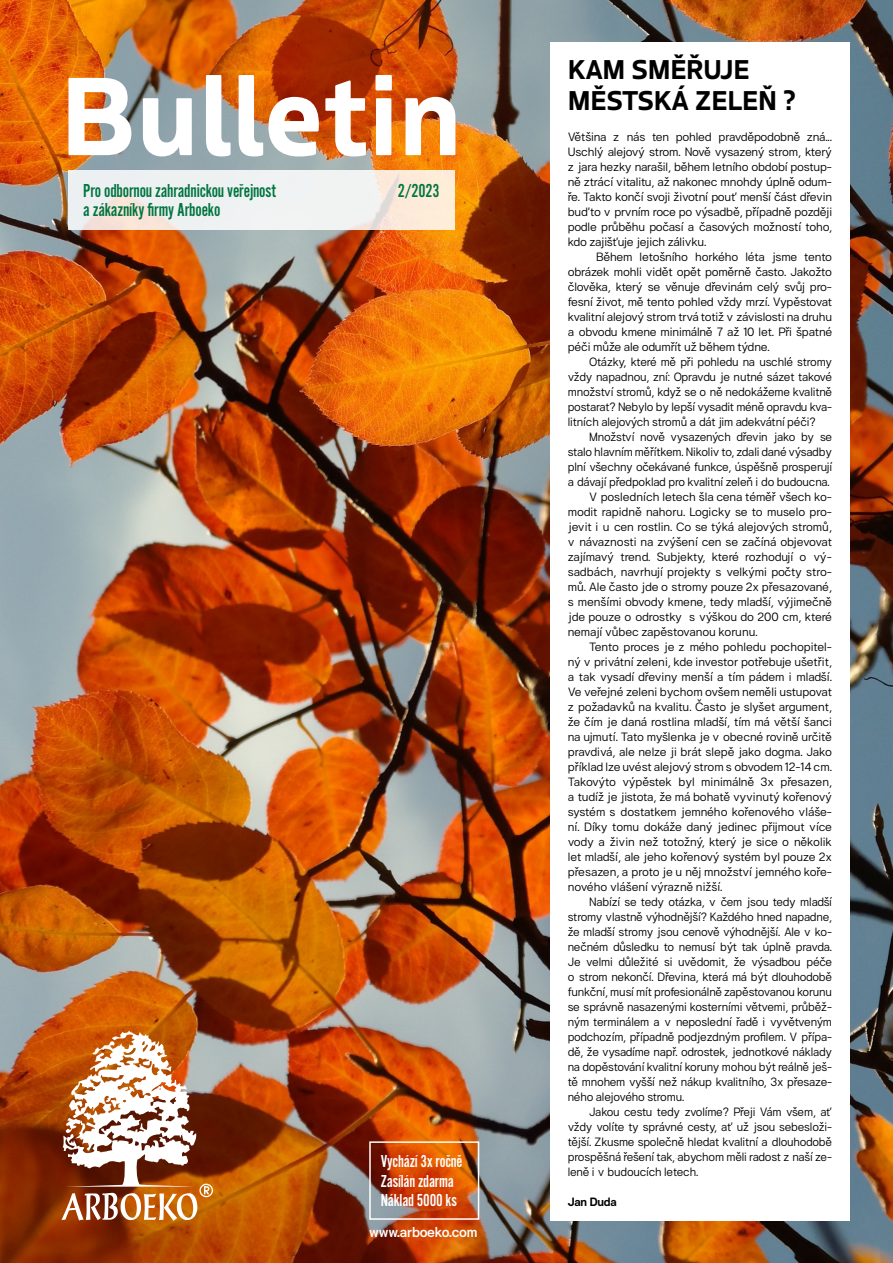
<style>
.page{position:relative;width:893px;height:1263px;background:#fff}
.page>*{position:absolute;margin:0;border:0;box-sizing:border-box;transform-origin:0 0}
.t1{font:700 27px/31.5px "Boreal";letter-spacing:-.01em;color:#000}
.t2{font:19.5px/19.5px "Alternate Got No 2 D";letter-spacing:-.01em;color:#007540}
.t3{font:18px/19.5px "Alternate Got No 2 D";letter-spacing:-.01em;color:#fff}
.t4{font:600 14.25px "Hergon Grotesk";letter-spacing:-.01em;color:#fff}
.t5{font:12px/15px "Hergon Grotesk";letter-spacing:-.01em;color:#000;text-align:justify}
.t6{font:12px "Hergon Grotesk";letter-spacing:-.03em;color:#000}
.t7{font:700 12px "Hergon Grotesk";letter-spacing:-.01em;color:#000}
</style>
<div class="page">
<img style="left:0;top:0;width:893px;height:1263px">
<div style="left:551px;top:43px;width:299px;height:1178px;background:#fff"></div>
<svg style="left:68px;top:75px;width:387px;height:81px"></svg>
<svg style="left:62px;top:1031px;width:151px;height:190px"></svg>
<svg style="left:68px;top:170px;width:387px;height:60px;fill:#f1f1f2"></svg>
<div style="left:369px;top:1141px;width:110px;height:79px;border:2px solid #fff"></div>
<h2 class="t2" style="left:83px;top:181px;width:194px">Pro odbornou zahradnickou veřejnost a zákazníky firmy Arboeko</h2>
<h2 class="t2" style="left:398px;top:181px;width:44px">2/2023</h2>
<h3 class="t3" style="left:381px;top:1152px;width:83px">Vychází 3x ročně<br>Zasílán zdarma<br>Náklad 5000 ks</h3>
<p class="t4" style="left:369px;top:1222px;width:110px">www.arboeko.com</p>
<h1 class="t1" style="left:568px;top:51px;width:229px">KAM SMĚŘUJE<br>MĚSTSKÁ ZELEŇ ?</h1>
<p class="t5" style="left:568px;top:129px;width:266px">Většina z nás ten pohled pravděpodobně zná...<br>Uschlý alejový strom. Nově vysazený strom, který z jara hezky narašil, během letního období postup&shy;ně ztrácí vitalitu, až nakonec mnohdy úplně odum&shy;ře. Takto končí svoji životní pouť menší část dřevin buďto v prvním roce po výsadbě, případně později podle průběhu počasí a časových možností toho, kdo zajišťuje jejich zálivku.</p>
<p class="t5" style="left:568px;top:249px;width:266px;text-indent:28px">Během letošního horkého léta jsme tento obrázek mohli vidět opět poměrně často. Jakožto člověka, který se věnuje dřevinám celý svůj pro&shy;fesní život, mě tento pohled vždy mrzí. Vypěstovat kvalitní alejový strom trvá totiž v závislosti na druhu a obvodu kmene minimálně 7 až 10 let. Při špatné péči může ale odumřít už během týdne.</p>
<p class="t5" style="left:568px;top:354px;width:266px;text-indent:21px">Otázky, které mě při pohledu na uschlé stromy vždy napadnou, zní: Opravdu je nutné sázet takové množství stromů, když se o ně nedokážeme kvalitně postarat? Nebylo by lepší vysadit méně opravdu kva&shy;litních alejových stromů a dát jim adekvátní péči?</p>
<p class="t5" style="left:589px;top:429px;width:244px">Množství nově vysazených dřevin jako by se</p>
<p class="t5" style="left:568px;top:444px;width:266px">stalo hlavním měřítkem. Nikoliv to, zdali dané výsadby</p>
<p class="t5" style="left:568px;top:459px;width:266px">plní všechny očekávané funkce, úspěšně prosperují</p>
<p class="t5" style="left:568px;top:474px;width:264px">a dávají předpoklad pro kvalitní zeleň i do budoucna.</p>
<p class="t5" style="left:589px;top:489px;width:244px">V posledních letech šla cena téměř všech ko-</p>
<p class="t5" style="left:568px;top:504px;width:266px">modit rapidně nahoru. Logicky se to muselo pro-</p>
<p class="t5" style="left:568px;top:519px;width:266px">jevit i u cen rostlin. Co se týká alejových stromů,</p>
<p class="t5" style="left:568px;top:534px;width:266px">v návaznosti na zvýšení cen se začíná objevovat</p>
<p class="t5" style="left:568px;top:549px;width:266px">zajímavý trend. Subjekty, které rozhodují o vý-</p>
<p class="t5" style="left:568px;top:564px;width:266px">sadbách, navrhují projekty s velkými počty stro-</p>
<p class="t5" style="left:568px;top:579px;width:266px">mů. Ale často jde o stromy pouze 2x přesazované,</p>
<p class="t5" style="left:568px;top:594px;width:266px">s menšími obvody kmene, tedy mladší, výjimečně</p>
<p class="t5" style="left:568px;top:609px;width:266px">jde pouze o odrostky s výškou do 200 cm, které</p>
<p class="t5" style="left:568px;top:624px;width:191px">nemají vůbec zapěstovanou korunu.</p>
<p class="t5" style="left:589px;top:639px;width:244px">Tento proces je z mého pohledu pochopitel-</p>
<p class="t5" style="left:568px;top:654px;width:266px">ný v privátní zeleni, kde investor potřebuje ušetřit,</p>
<p class="t5" style="left:568px;top:669px;width:266px">a tak vysadí dřeviny menší a tím pádem i mladší.</p>
<p class="t5" style="left:568px;top:684px;width:266px">Ve veřejné zeleni bychom ovšem neměli ustupovat</p>
<p class="t5" style="left:568px;top:699px;width:266px">z požadavků na kvalitu. Často je slyšet argument,</p>
<p class="t5" style="left:568px;top:714px;width:266px">že čím je daná rostlina mladší, tím má větší šanci</p>
<p class="t5" style="left:568px;top:729px;width:266px">na ujmutí. Tato myšlenka je v obecné rovině určitě</p>
<p class="t5" style="left:568px;top:744px;width:266px">pravdivá, ale nelze ji brát slepě jako dogma. Jako</p>
<p class="t5" style="left:568px;top:759px;width:266px">příklad lze uvést alejový strom s obvodem 12-14 cm.</p>
<p class="t5" style="left:568px;top:774px;width:266px">Takovýto výpěstek byl minimálně 3x přesazen,</p>
<p class="t5" style="left:568px;top:789px;width:266px">a tudíž je jistota, že má bohatě vyvinutý kořenový</p>
<p class="t5" style="left:568px;top:804px;width:266px">systém s dostatkem jemného kořenového vláše-</p>
<p class="t5" style="left:568px;top:819px;width:266px">ní. Díky tomu dokáže daný jedinec přijmout více</p>
<p class="t5" style="left:568px;top:834px;width:266px">vody a živin než totožný, který je sice o několik</p>
<p class="t5" style="left:568px;top:849px;width:266px">let mladší, ale jeho kořenový systém byl pouze 2x</p>
<p class="t5" style="left:568px;top:864px;width:266px">přesazen, a proto je u něj množství jemného koře-</p>
<p class="t5" style="left:568px;top:879px;width:156px">nového vlášení výrazně nižší.</p>
<p class="t5" style="left:589px;top:894px;width:245px">Nabízí se tedy otázka, v čem jsou tedy mladší</p>
<p class="t5" style="left:568px;top:909px;width:266px">stromy vlastně výhodnější? Každého hned napadne,</p>
<p class="t6" style="left:568px;top:924px;width:266px">že mladší stromy jsou cenově výhodnější. Ale v ko-</p>
<p class="t5" style="left:568px;top:939px;width:266px">nečném důsledku to nemusí být tak úplně pravda.</p>
<p class="t5" style="left:568px;top:954px;width:266px">Je velmi důležité si uvědomit, že výsadbou péče</p>
<p class="t5" style="left:568px;top:969px;width:266px">o strom nekončí. Dřevina, která má být dlouhodobě</p>
<p class="t5" style="left:568px;top:984px;width:266px">funkční, musí mít profesionálně zapěstovanou korunu</p>
<p class="t5" style="left:568px;top:999px;width:266px">se správně nasazenými kosterními větvemi, průběž-</p>
<p class="t5" style="left:568px;top:1014px;width:266px">ným terminálem a v neposlední řadě i vyvětveným</p>
<p class="t5" style="left:568px;top:1029px;width:266px">podchozím, případně podjezdným profilem. V přípa-</p>
<p class="t6" style="left:568px;top:1044px;width:266px">dě, že vysadíme např. odrostek, jednotkové náklady</p>
<p class="t5" style="left:568px;top:1059px;width:266px">na dopěstování kvalitní koruny mohou být reálně ješ-</p>
<p class="t5" style="left:568px;top:1074px;width:266px">tě mnohem vyšší než nákup kvalitního, 3x přesaze-</p>
<p class="t5" style="left:568px;top:1089px;width:118px">ného alejového stromu.</p>
<p class="t6" style="left:589px;top:1104px;width:244px">Jakou cestu tedy zvolíme? Přeji Vám všem, ať</p>
<p class="t5" style="left:568px;top:1119px;width:266px">vždy volíte ty správné cesty, ať už jsou sebesloži-</p>
<p class="t5" style="left:568px;top:1134px;width:266px">tější. Zkusme společně hledat kvalitní a dlouhodobě</p>
<p class="t5" style="left:568px;top:1149px;width:266px">prospěšná řešení tak, abychom měli radost z naší ze-</p>
<p class="t5" style="left:568px;top:1164px;width:132px">leně i v budoucích letech.</p>
<p class="t7" style="left:568px;top:1194px;width:50px">Jan Duda</p>
</div>
